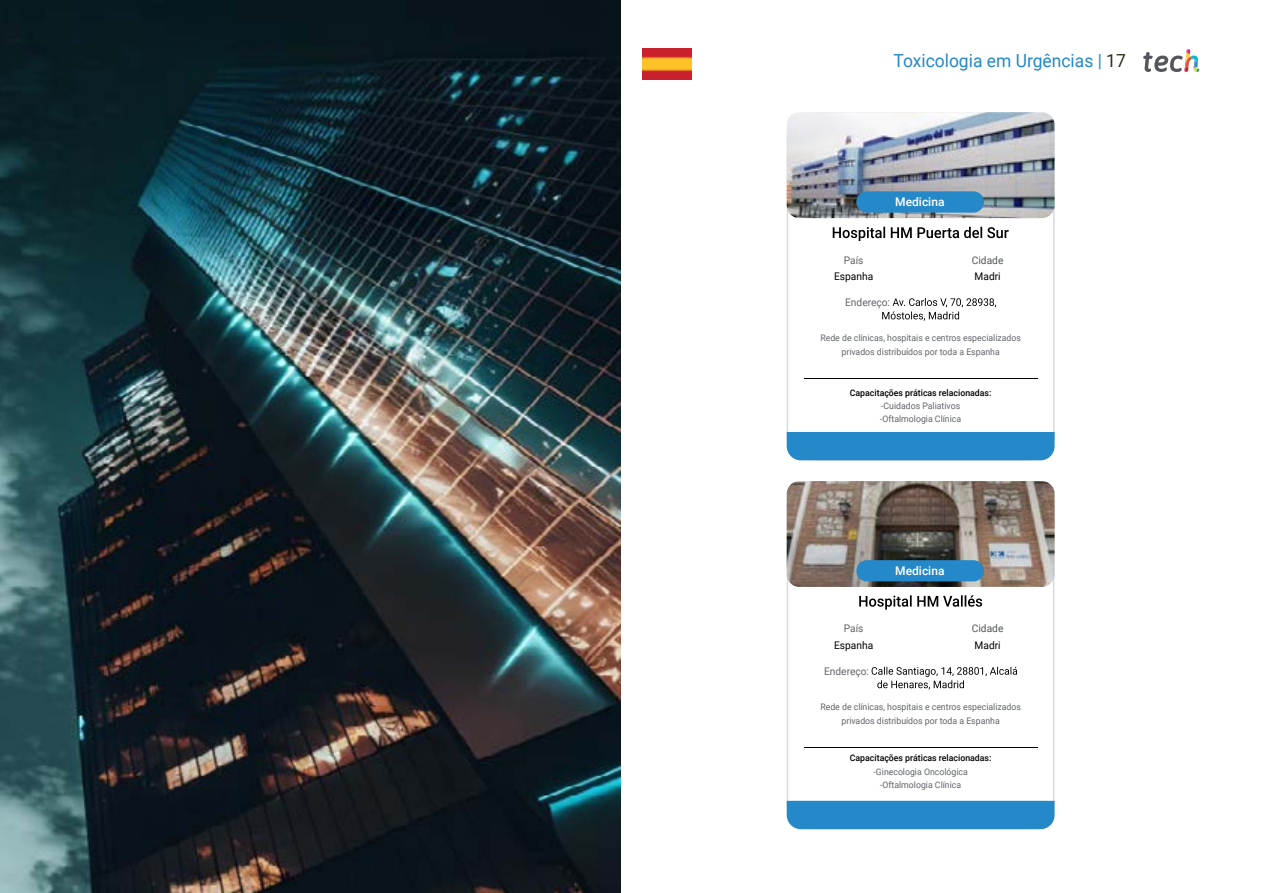
<style>
.page{position:relative;width:1263px;height:893px;background:#fff}
.page>*{position:absolute;margin:0;border:0;box-sizing:border-box;transform-origin:0 0}
.t1{font:18px "Roboto";color:#2488c9}
.t2{font:500 12px "Roboto";color:#fff}
.t3{font:10.5px "Roboto";color:#61646a}
.t4{font:10.5px "Roboto";color:#000}
.t5{font:10.5px "Roboto";color:#52555b}
.t6{font:9px/13.5px "Roboto";color:#61646a;text-align:center}
.t7{font:500 9px "Roboto";color:#000}
.s1{color:#312e20}
</style>
<div class="page">
<img style="left:0;top:0;width:621px;height:893px">
<svg style="left:1143px;top:49px;width:56px;height:23px"></svg>
<img style="left:642px;top:49px;width:49px;height:30px">
<svg style="left:786px;top:121px;width:269px;height:340px"></svg>
<img style="left:787px;top:112px;width:267px;height:106px">
<div style="left:856px;top:191px;width:128px;height:22px;background:#2488c9;border-radius:11px"></div>
<div style="left:787px;top:432px;width:267px;height:28px;background:#2488c9"></div>
<hr style="left:804px;top:379px;width:233px;height:1px;background:#000">
<svg style="left:833px;top:227px;width:175px;height:14px"></svg>
<svg style="left:882px;top:298px;width:114px;height:23px"></svg>
<svg style="left:786px;top:490px;width:269px;height:340px"></svg>
<img style="left:787px;top:481px;width:267px;height:106px">
<div style="left:856px;top:560px;width:128px;height:21px;background:#2488c9;border-radius:11px"></div>
<div style="left:787px;top:801px;width:267px;height:28px;background:#2488c9"></div>
<hr style="left:804px;top:747px;width:233px;height:1px;background:#000">
<svg style="left:859px;top:595px;width:123px;height:15px"></svg>
<svg style="left:871px;top:667px;width:146px;height:23px"></svg>
<h1 class="t1" style="left:893px;top:48px;width:234px">Toxicologia em Urgências | <span class="s1">17</span></h1>
<p class="t3" style="left:844px;top:253px;width:21px">País</p>
<p class="t4" style="left:834px;top:269px;width:41px">Espanha</p>
<h2 class="t2" style="left:895px;top:194px;width:51px">Medicina</h2>
<p class="t5" style="left:972px;top:253px;width:33px">Cidade</p>
<p class="t4" style="left:974px;top:269px;width:28px">Madri</p>
<p class="t3" style="left:845px;top:295px;width:46px">Endereço:</p>
<p class="t6" style="left:820px;top:331px;width:202px">Rede de clínicas, hospitais e centros especializados privados distribuídos por toda a Espanha</p>
<p class="t7" style="left:850px;top:386px;width:143px">Capacitações práticas relacionadas:</p>
<p class="t6" style="left:880px;top:399px;width:83px;text-align:left">-Cuidados Paliativos -Oftalmologia Clínica</p>
<p class="t3" style="left:844px;top:621px;width:21px">País</p>
<p class="t4" style="left:834px;top:638px;width:41px">Espanha</p>
<h2 class="t2" style="left:895px;top:563px;width:51px">Medicina</h2>
<p class="t5" style="left:972px;top:621px;width:33px">Cidade</p>
<p class="t4" style="left:974px;top:638px;width:28px">Madri</p>
<p class="t3" style="left:824px;top:664px;width:46px">Endereço:</p>
<p class="t6" style="left:820px;top:700px;width:202px">Rede de clínicas, hospitais e centros especializados privados distribuídos por toda a Espanha</p>
<p class="t7" style="left:850px;top:752px;width:143px">Capacitações práticas relacionadas:</p>
<p class="t6" style="left:873px;top:764px;width:96px">-Ginecologia Oncológica -Oftalmologia Clínica</p>
</div>
